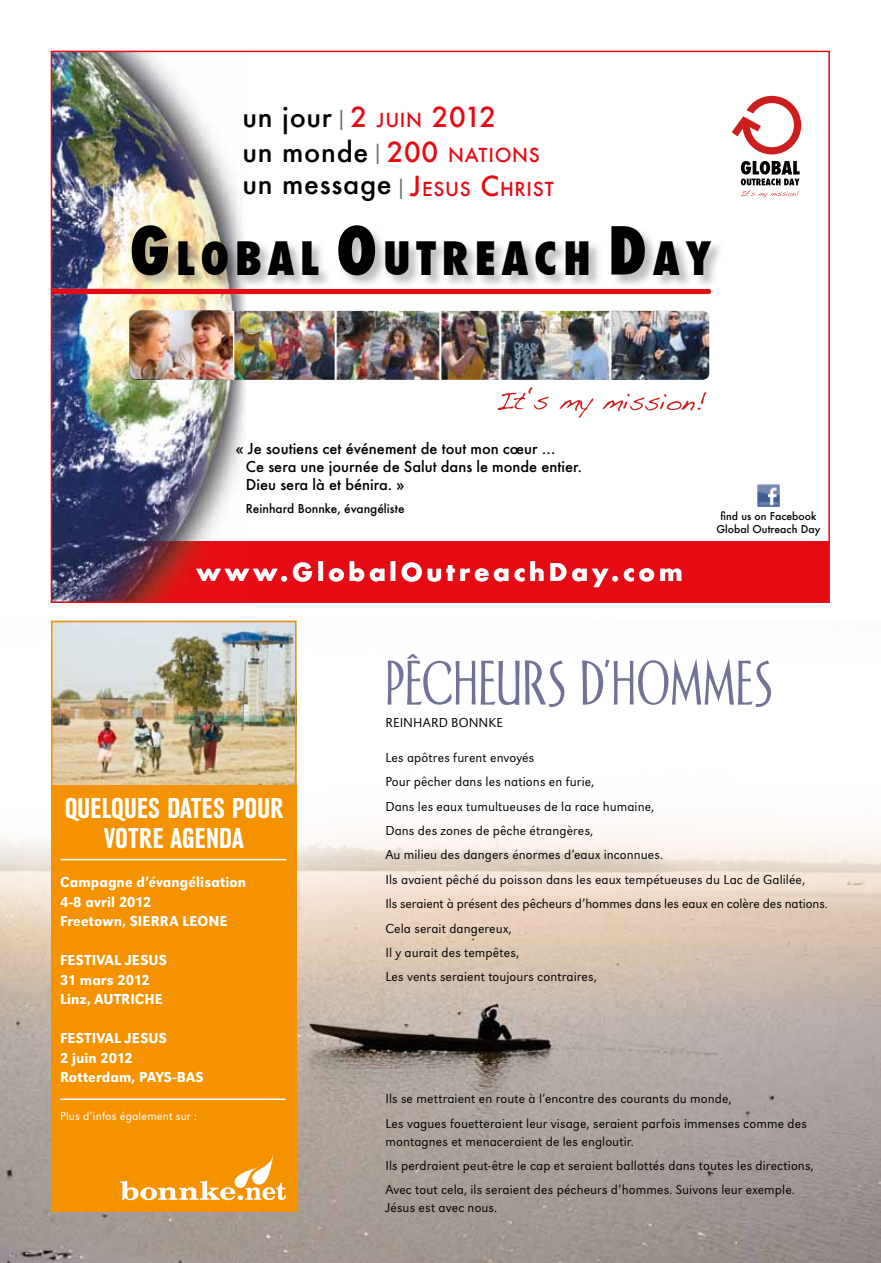
<style>
.page{position:relative;width:881px;height:1263px;background:#fff}
.page>*{position:absolute;margin:0;border:0;box-sizing:border-box;transform-origin:0 0}
.t1{font:63px "Allise";color:#707393}
.t2{font:800 condensed 44.85px "Futura";letter-spacing:.13em;color:#000}
.t3{font:30px/30px "URW Grotesk TOT Bol Con";letter-spacing:.065em;color:#fff;text-align:center}
.t4{font:500 27px/33.5px "Futura";letter-spacing:.025em;color:#000}
.t5{font:700 27px "Futura TOT";letter-spacing:.14em;color:#fff}
.t6{font:500 16.5px/18px "Futura TOT";color:#000}
.t7{font:15px/19.5px "URW Grotesk TOT Med Nar";letter-spacing:.005em;color:#fff}
.t8{font:300 13.5px/24.5px "URW Grotesk TOT";letter-spacing:.01em;color:#000}
.t9{font:500 13.5px "Futura TOT";color:#000}
.t10{font:300 12px "URW Grotesk TOT";letter-spacing:.01em;color:#fff}
.t11{font:500 10.5px/13.5px "Futura";color:#000;text-align:center}
.s1{color:#666767}
.s2{color:#e50b14}
.s3{font-size:18.9px;color:#e50b14}
.s4{font-size:64.2px}
</style>
<div class="page">
<img style="left:880px;top:942px;width:1px;height:321px">
<img style="left:0;top:621px;width:880px;height:642px">
<img style="left:54px;top:624px;width:239px;height:160px">
<div style="left:51px;top:621px;width:245px;height:166px;border:2px solid #f49200"></div>
<div style="left:51px;top:785px;width:245px;height:427px;background:#f49200"></div>
<hr style="left:61px;top:859px;width:225px;height:1px;background:#fff">
<hr style="left:60px;top:1098px;width:225px;height:2px;background:#fff">
<svg style="left:120px;top:1154px;width:166px;height:46px"></svg>
<div style="left:51px;top:541px;width:777px;height:61px;background:#e50b14"></div>
<svg style="left:731px;top:96px;width:69px;height:58px"></svg>
<svg style="left:740px;top:161px;width:59px;height:37px"></svg>
<img style="left:757px;top:485px;width:21px;height:21px">
<img style="left:54px;top:54px;width:192px;height:546px">
<div style="left:54px;top:289px;width:656px;height:5px;background:#e50b14"></div>
<img style="left:131px;top:225px;width:589px;height:63px">
<svg style="left:497px;top:387px;width:209px;height:31px"></svg>
<img style="left:129px;top:311px;width:483px;height:69px">
<img style="left:612px;top:311px;width:97px;height:69px">
<img style="left:129px;top:310px;width:104px;height:69px">
<h3 class="t4" style="left:242px;top:100px;width:313px">un jour <span class="s1">I</span> <span class="s2">2</span> <span class="s3">JUIN</span> <span class="s2">2012<br></span>un monde <span class="s1">I</span> <span class="s2">200</span> <span class="s3">NATIONS </span>un message <span class="s1">I</span> <span class="s2">J</span><span class="s3">ESUS</span> <span class="s2">C</span><span class="s3">HRIST</span></h3>
<h2 class="t2" style="left:129px;top:227px;width:583px"><span class="s4">G</span>LOBAL <span class="s4">O</span>UTREACH <span class="s4">D</span>AY</h2>
<p class="t6" style="left:246px;top:440px;width:337px;text-indent:-11px">« Je soutiens cet événement de tout mon coeur …<br>Ce sera une journée de Salut dans le monde entier.<br>Dieu sera là et bénira. »</p>
<p class="t9" style="left:246px;top:500px;width:160px">Reinhard Bonnke, évangéliste</p>
<h3 class="t5" style="left:196px;top:555px;width:487px">www.GlobalOutreachDay.com</h3>
<p class="t11" style="left:716px;top:509px;width:106px">find us on Facebook<br>Global Outreach Day</p>
<h3 class="t3" style="left:65px;top:794px;width:216px">QUELQUES DATES POUR<br>VOTRE AGENDA</h3>
<p class="t7" style="left:60px;top:872px;width:187px">Campagne d’évangélisation<br>4-8 avril 2012<br>Freetown, Sierra Leone</p>
<p class="t7" style="left:60px;top:950px;width:107px">Festival JEsus<br>31 mars 2012<br>Linz, Autriche</p>
<p class="t7" style="left:60px;top:1028px;width:144px">Festival JEsus<br>2 juin 2012<br>Rotterdam, Pays-Bas</p>
<p class="t10" style="left:60px;top:1109px;width:138px">Plus d’infos également sur :</p>
<h1 class="t1" style="left:385px;top:648px;width:389px">PÊCHEURS D’HOMMES</h1>
<p class="t8" style="left:385px;top:710px;width:119px">REINHARD BONNKE</p>
<p class="t8" style="left:385px;top:745px;width:444px">Les apôtres furent envoyés<br>Pour pêcher dans les nations en furie,<br>Dans les eaux tumultueuses de la race humaine,<br>Dans des zones de pêche étrangères,<br>Au milieu des dangers énormes d’eaux inconnues.<br>Ils avaient pêché du poisson dans les eaux tempétueuses du Lac de Galilée,<br>Ils seraient à présent des pêcheurs d’hommes dans les eaux en colère des nations.<br>Cela serait dangereux,<br>Il y aurait des tempêtes,<br>Les vents seraient toujours contraires,</p>
<p class="t8" style="left:385px;top:1086px;width:423px">Ils se mettraient en route à l’encontre des courants du monde,<br>Les vagues fouetteraient leur visage, seraient parfois immenses comme des</p>
<p class="t8" style="left:385px;top:1129px;width:429px">montagnes et menaceraient de les engloutir.<br>Ils perdraient peut-être le cap et seraient ballottés dans toutes les directions,<br>Avec tout cela, ils seraient des pécheurs d’hommes. Suivons leur exemple.</p>
<p class="t8" style="left:385px;top:1196px;width:113px">Jésus est avec nous.</p>
</div>
